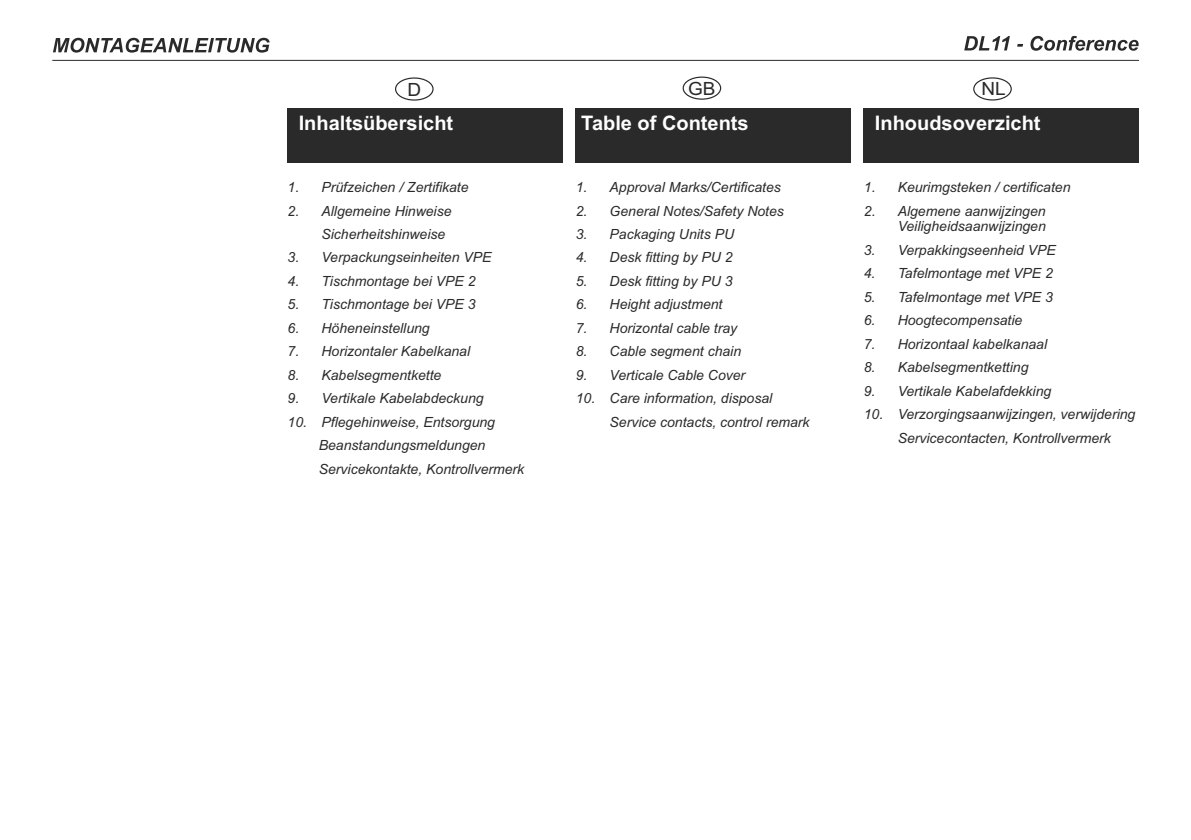
<style>
.page{position:relative;width:1191px;height:840px;background:#fff}
.page>*{position:absolute;margin:0;border:0;box-sizing:border-box;transform-origin:0 0}
.t1{font:700 20px "Arial";color:#fefefe}
.t2{font:18.2px "Arial";color:#2a2a2a;scale:1.04 1}
.t3{font:italic 14px/23.4px "Arial";color:#2a2a2a}
</style>
<div class="page">
<div style="left:287px;top:108px;width:276px;height:54px;background:#2a2a2a"></div>
<div style="left:575px;top:108px;width:276px;height:54px;background:#2a2a2a"></div>
<div style="left:863px;top:108px;width:276px;height:54px;background:#2a2a2a"></div>
<div style="left:395px;top:77px;width:38px;height:24px;border:1px solid #2a2a2a;border-radius:50%"></div>
<div style="left:682px;top:76px;width:39px;height:24px;border:1px solid #2a2a2a;border-radius:50%"></div>
<div style="left:973px;top:77px;width:38px;height:23px;border:1px solid #2a2a2a;border-radius:50%"></div>
<hr style="left:52px;top:60px;width:1087px;height:1px;background:#2a2a2a">
<svg style="left:53px;top:38px;width:217px;height:15px"></svg>
<svg style="left:964px;top:36px;width:174px;height:15px"></svg>
<h2 class="t2" style="left:407px;top:82px;width:15px">D</h2>
<h2 class="t2" style="left:688px;top:81px;width:28px">GB</h2>
<h2 class="t2" style="left:981px;top:81px;width:25px">NL</h2>
<h1 class="t1" style="left:299px;top:115px;width:156px">Inhaltsübersicht</h1>
<h1 class="t1" style="left:581px;top:115px;width:169px">Table of Contents</h1>
<h1 class="t1" style="left:875px;top:115px;width:167px">Inhoudsoverzicht</h1>
<p class="t3" style="left:288px;top:176px;width:182px">1. Prüfzeichen / Zertifikate</p>
<p class="t3" style="left:321px;top:200px;width:131px;text-indent:-34px">2. Allgemeine Hinweise<br>Sicherheitshinweise</p>
<p class="t3" style="left:288px;top:247px;width:205px">3. Verpackungseinheiten VPE</p>
<p class="t3" style="left:288px;top:270px;width:189px">4. Tischmontage bei VPE 2</p>
<p class="t3" style="left:288px;top:294px;width:189px">5. Tischmontage bei VPE 3</p>
<p class="t3" style="left:288px;top:317px;width:143px">6. Höheneinstellung</p>
<p class="t3" style="left:288px;top:341px;width:184px">7. Horizontaler Kabelkanal</p>
<p class="t3" style="left:288px;top:364px;width:155px">8. Kabelsegmentkette</p>
<p class="t3" style="left:288px;top:388px;width:197px">9. Vertikale Kabelabdeckung</p>
<p class="t3" style="left:319px;top:411px;width:207px;text-indent:-31px">10. Pflegehinweise, Entsorgung<br>Beanstandungsmeldungen<br>Servicekontakte, Kontrollvermerk</p>
<p class="t3" style="left:576px;top:176px;width:206px">1. Approval Marks/Certificates</p>
<p class="t3" style="left:576px;top:200px;width:210px">2. General Notes/Safety Notes</p>
<p class="t3" style="left:576px;top:223px;width:160px">3. Packaging Units PU</p>
<p class="t3" style="left:576px;top:247px;width:158px">4. Desk fitting by PU 2</p>
<p class="t3" style="left:576px;top:270px;width:158px">5. Desk fitting by PU 3</p>
<p class="t3" style="left:576px;top:294px;width:148px">6. Height adjustment</p>
<p class="t3" style="left:576px;top:317px;width:163px">7. Horizontal cable tray</p>
<p class="t3" style="left:576px;top:341px;width:167px">8. Cable segment chain</p>
<p class="t3" style="left:576px;top:364px;width:171px">9. Verticale Cable Cover</p>
<p class="t3" style="left:609px;top:388px;width:201px;text-indent:-34px">10. Care information, disposal<br>Service contacts, control remark</p>
<p class="t3" style="left:864px;top:176px;width:208px">1. Keurimgsteken / certificaten</p>
<p class="t3" style="left:864px;top:204px;width:183px;line-height:15.6px;text-align:right">2. Algemene aanwijzingen<br>Veiligheidsaanwijzingen</p>
<p class="t3" style="left:864px;top:239px;width:194px">3. Verpakkingseenheid VPE</p>
<p class="t3" style="left:864px;top:262px;width:190px">4. Tafelmontage met VPE 2</p>
<p class="t3" style="left:864px;top:286px;width:190px">5. Tafelmontage met VPE 3</p>
<p class="t3" style="left:864px;top:309px;width:160px">6. Hoogtecompensatie</p>
<p class="t3" style="left:864px;top:333px;width:185px">7. Horizontaal kabelkanaal</p>
<p class="t3" style="left:864px;top:356px;width:166px">8. Kabelsegmentketting</p>
<p class="t3" style="left:864px;top:380px;width:189px">9. Vertikale Kabelafdekking</p>
<p class="t3" style="left:897px;top:403px;width:239px;text-indent:-34px">10. Verzorgingsaanwijzingen, verwijdering<br>Servicecontacten, Kontrollvermerk</p>
</div>
